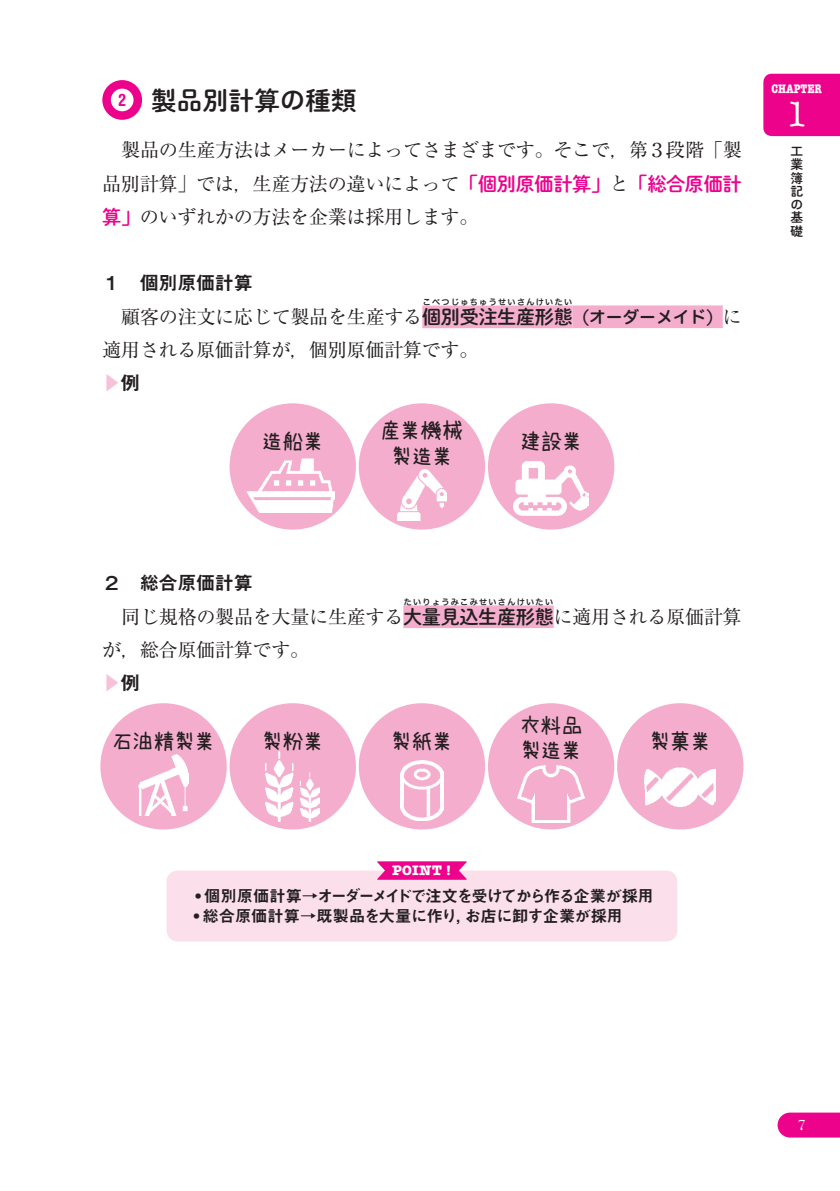
<style>
.page{position:relative;width:840px;height:1191px;background:#fff}
.page>*{position:absolute;margin:0;border:0;box-sizing:border-box;transform-origin:0 0}
.t1{font:35.4px "American Typewriter";color:#fff}
.t2{font:25.6px "Shuei M Go Std B";letter-spacing:.01em;color:#231f20}
.t3{font:21.2px/25.6px "uzura font";letter-spacing:-.05em;color:#231f20;text-align:center}
.t4{font:19.2px/33.4px "Ryumin Pro";letter-spacing:-.02em;color:#231f20}
.t5{font:700 condensed 17px "Helvetica Rounded LT Std";color:#ed028c}
.t6{font:16.2px "Midashi Go Pro MB31";letter-spacing:-.095em;color:#231f20}
.t7{font:16.2px "Midashi Go Pro MB31";letter-spacing:-.035em;color:#231f20}
.t8{font:15.6px "Bodoni Std";color:#fff}
.t9{font:700 14.2px "American Typewriter";letter-spacing:.025em;color:#fff}
.t10{font:700 condensed 12.8px "American Typewriter";color:#fff}
.t11{font:12.8px/13.2px "Shuei M Go Std B";color:#231f20;text-align:justify}
.t12{font:12.2px "Hira Maru Std N W6";color:#231f20}
.t13{font:8px "Hira Maru Std N W6";letter-spacing:.165em;color:#231f20}
.s1{font-family:"Hira Maru Std N W6";font-size:24.2px}
.s2{font-family:"Shuei M Go Std B";color:#ed028c}
.s3{font-family:"Midashi Go Pro MB31"}
.s4{font-family:"Shuei M Go Std B"}
.s5{font-family:"Shuei M Go Std B";font-size:17px}
.s6{font-family:"Hira Maru Std N W6";font-size:16.2px}
.s7{font-family:"Midashi Go Pro MB31";color:#f7c1d9}
</style>
<div class="page">
<div style="left:422px;top:305px;width:150px;height:23px;background:#f5adce"></div>
<div style="left:572px;top:305px;width:150px;height:23px;background:#f5adce"></div>
<div style="left:403px;top:605px;width:150px;height:23px;background:#f5adce"></div>
<div style="left:229px;top:403px;width:127px;height:126px;background:#f5adce;border:6px solid #f5adce;border-radius:50%"></div>
<div style="left:358px;top:403px;width:127px;height:126px;background:#f5adce;border:6px solid #f5adce;border-radius:50%"></div>
<div style="left:487px;top:403px;width:127px;height:126px;background:#f5adce;border:6px solid #f5adce;border-radius:50%"></div>
<img style="left:246px;top:459px;width:88px;height:53px">
<img style="left:396px;top:469px;width:51px;height:51px">
<img style="left:513px;top:461px;width:75px;height:65px">
<div style="left:100px;top:703px;width:126px;height:126px;background:#f5adce;border:6px solid #f5adce;border-radius:50%"></div>
<div style="left:229px;top:703px;width:127px;height:126px;background:#f5adce;border:6px solid #f5adce;border-radius:50%"></div>
<div style="left:358px;top:703px;width:127px;height:126px;background:#f5adce;border:6px solid #f5adce;border-radius:50%"></div>
<div style="left:487px;top:703px;width:127px;height:126px;background:#f5adce;border:6px solid #f5adce;border-radius:50%"></div>
<div style="left:616px;top:703px;width:127px;height:126px;background:#f5adce;border:6px solid #f5adce;border-radius:50%"></div>
<img style="left:266px;top:751px;width:53px;height:71px">
<img style="left:517px;top:765px;width:67px;height:57px">
<img style="left:400px;top:760px;width:43px;height:60px">
<img style="left:644px;top:768px;width:71px;height:38px">
<img style="left:138px;top:754px;width:50px;height:61px">
<div style="left:102px;top:80px;width:40px;height:40px;border:9px solid #ed028c;border-radius:50%"></div>
<div style="left:166px;top:870px;width:511px;height:71px;background:#fbdfeb;border-radius:11px"></div>
<svg style="left:377px;top:861px;width:89px;height:18px;background:#ee1996"></svg>
<svg style="left:777px;top:1112px;width:62px;height:25px;background:#ee1494"></svg>
<div style="left:763px;top:74px;width:76px;height:62px;background:#ed028c"></div>
<p class="t2" style="left:151px;top:81px;width:207px">製品別計算<span class="s1">の</span>種類</p>
<p class="t4" style="left:102px;top:132px;width:640px;text-align:justify;text-indent:19px">製品の生産方法はメーカーによってさまざまです。そこで，第３段階「製品別計算」では，生産方法の違いによって<span class="s2">「個別原価計算」</span>と<span class="s2">「総合原価計算」</span>のいずれかの方法を企業は採用します。</p>
<p class="t5" style="left:118px;top:89px;width:10px">2</p>
<p class="t4" style="left:121px;top:265px;width:621px;text-indent:-19px"><span class="s3">１　個別原価計算<br></span>顧客の注文に応じて製品を生産する<span class="s4">個別受注生産形態</span><span class="s5">（</span><span class="s6">オーダーメイド</span><span class="s5">）</span>に</p>
<p class="t13" style="left:422px;top:295px;width:151px">こべつじゅちゅうせいさんけいたい</p>
<p class="t4" style="left:102px;top:332px;width:378px">適用される原価計算が，個別原価計算です。<span class="s7">▶</span><span class="s3">例</span></p>
<p class="t3" style="left:261px;top:428px;width:64px">造船業</p>
<p class="t3" style="left:380px;top:418px;width:85px">産業機械製造業</p>
<p class="t3" style="left:519px;top:428px;width:64px">建設業</p>
<p class="t10" style="left:771px;top:78px;width:52px">CHAPTER</p>
<h1 class="t1" style="left:785px;top:87px;width:24px">1</h1>
<p class="t11" style="left:790px;top:144px;width:14px">工業簿記</p>
<p class="t12" style="left:790px;top:195px;width:13px">の</p>
<p class="t11" style="left:790px;top:210px;width:14px">基礎</p>
<p class="t4" style="left:121px;top:565px;width:621px;text-indent:-19px"><span class="s3">２　総合原価計算<br></span>同じ規格の製品を大量に生産する<span class="s4">大量見込生産形態</span>に適用される原価計算</p>
<p class="t13" style="left:403px;top:595px;width:151px">たいりょうみこみせいさんけいたい</p>
<p class="t4" style="left:102px;top:632px;width:209px">が，総合原価計算です。<span class="s7">▶</span><span class="s3">例</span></p>
<p class="t3" style="left:112px;top:728px;width:104px">石油精製業</p>
<p class="t3" style="left:261px;top:728px;width:64px">製粉業</p>
<p class="t3" style="left:391px;top:728px;width:63px">製紙業</p>
<p class="t9" style="left:392px;top:858px;width:61px">POINT !</p>
<p class="t3" style="left:519px;top:712px;width:64px;text-align:left">衣料品製造業</p>
<p class="t3" style="left:649px;top:728px;width:63px">製菓業</p>
<p class="t6" style="left:194px;top:883px;width:460px">• 個別原価計算→オーダーメイドで注文を受けてから作る企業が採用</p>
<p class="t7" style="left:193px;top:903px;width:463px">•総合原価計算→既製品を大量に作り，お店に卸す企業が採用　　</p>
<p class="t8" style="left:797px;top:1116px;width:9px">7</p>
</div>
